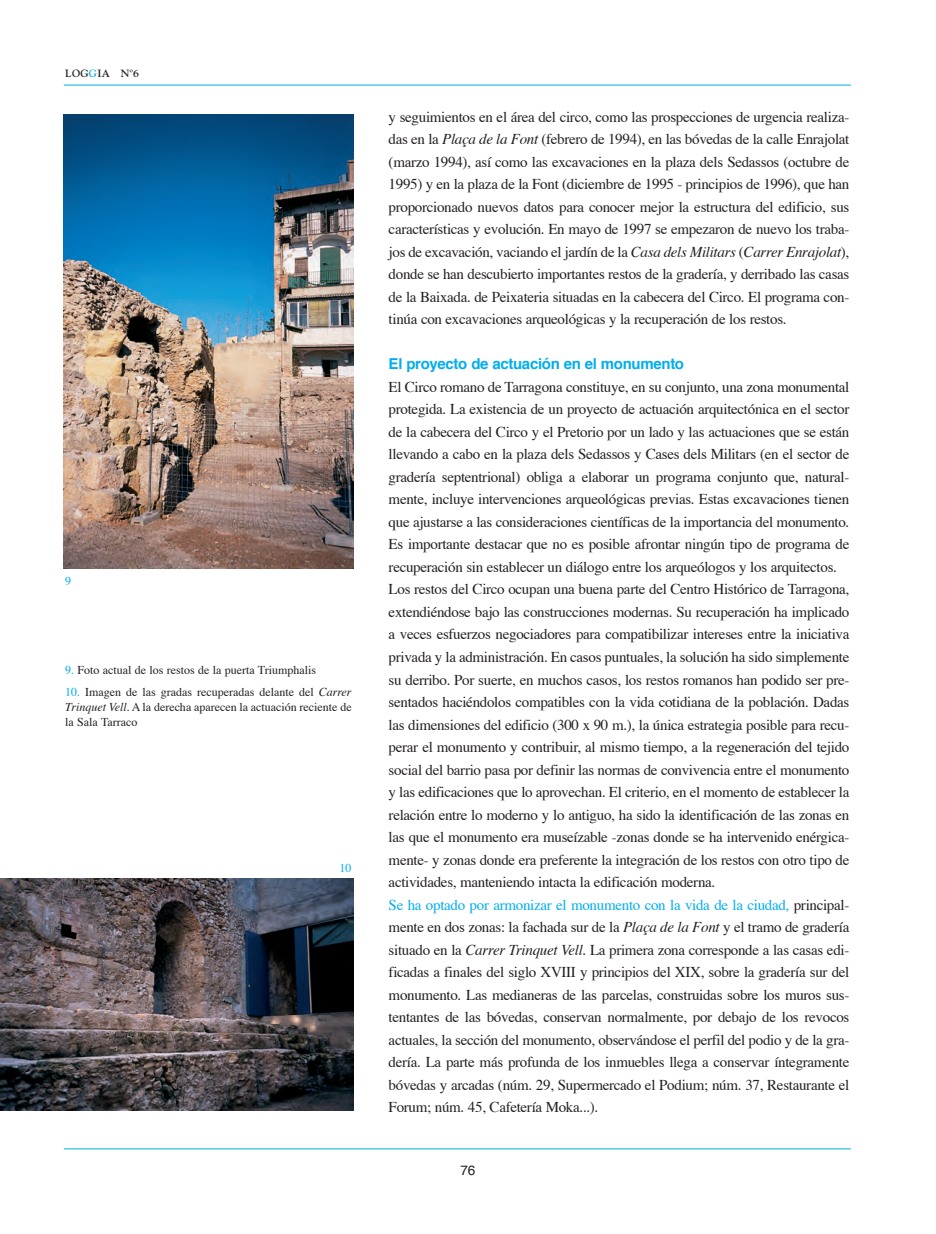
<style>
.page{position:relative;width:936px;height:1234px;background:#fff}
.page>*{position:absolute;margin:0;border:0;box-sizing:border-box;transform-origin:0 0}
.t1{font:15px/22.5px "Times";letter-spacing:-.02em;color:#231f20;text-align:justify}
.t2{font:700 15px "Helvetica";letter-spacing:-.02em;color:#00aeef}
.t3{font:13.5px "Helvetica";color:#231f20}
.t4{font:12px/15px "Times";color:#231f20;text-align:justify}
.t5{font:12px "Times";color:#00aeef}
.t6{font:700 10.5px "Goudy";letter-spacing:.03em;color:#231f20}
.s1{color:#00aeef}
.s2{font-style:italic}
</style>
<div class="page">
<hr style="left:64px;top:1148px;width:786px;height:1px;background:#00aeef">
<hr style="left:64px;top:85px;width:786px;height:1px;background:#00aeef">
<img style="left:64px;top:114px;width:289px;height:454px">
<img style="left:0;top:878px;width:353px;height:232px">
<p class="t6" style="left:65px;top:67px;width:75px">LOG<span class="s1">G</span>IA Nº6</p>
<p class="t5" style="left:65px;top:575px;width:7px">9</p>
<p class="t4" style="left:65px;top:663px;width:252px"><span class="s1">9.</span> Foto actual de los restos de la puerta Triumphalis</p>
<p class="t4" style="left:65px;top:685px;width:288px"><span class="s1">10.</span> Imagen de las gradas recuperadas delante del <span class="s2">Carrer Trinquet Vell</span>. A la derecha aparecen la actuación reciente de la Sala Tarraco</p>
<p class="t5" style="left:339px;top:863px;width:13px">10</p>
<p class="t1" style="left:388px;top:106px;width:462px">y seguimientos en el área del circo, como las prospecciones de urgencia realiza&shy;das en la <span class="s2">Plaça de la Font</span> (febrero de 1994), en las bóvedas de la calle Enrajolat (marzo 1994), así como las excavaciones en la plaza dels Sedassos (octubre de 1995) y en la plaza de la Font (diciembre de 1995 - principios de 1996), que han proporcionado nuevos datos para conocer mejor la estructura del edificio, sus características y evolución. En mayo de 1997 se empezaron de nuevo los traba&shy;jos de excavación, vaciando el jardín de la <span class="s2">Casa dels Militars</span> (<span class="s2">Carrer Enrajolat</span>), donde se han descubierto importantes restos de la gradería, y derribado las casas de la Baixada. de Peixateria situadas en la cabecera del Circo. El programa con&shy;tinúa con excavaciones arqueológicas y la recuperación de los restos.</p>
<p class="t2" style="left:388px;top:357px;width:297px">El proyecto de actuación en el monumento</p>
<p class="t1" style="left:388px;top:376px;width:462px;text-align:left">El Circo romano de Tarragona constituye, en su conjunto, una zona monumental protegida. La existencia de un proyecto de actuación arquitectónica en el sector de la cabecera del Circo y el Pretorio por un lado y las actuaciones que se están llevando a cabo en la plaza dels Sedassos y Cases dels Militars (en el sector de gradería septentrional) obliga a elaborar un programa conjunto que, natural&shy;mente, incluye intervenciones arqueológicas previas. Estas excavaciones tienen que ajustarse a las consideraciones científicas de la importancia del monumento.<br>Es importante destacar que no es posible afrontar ningún tipo de programa de recuperación sin establecer un diálogo entre los arqueólogos y los arquitectos.<br>Los restos del Circo ocupan una buena parte del Centro Histórico de Tarragona, extendiéndose bajo las construcciones modernas. Su recuperación ha implicado a veces esfuerzos negociadores para compatibilizar intereses entre la iniciativa privada y la administración. En casos puntuales, la solución ha sido simplemente su derribo. Por suerte, en muchos casos, los restos romanos han podido ser pre&shy;sentados haciéndolos compatibles con la vida cotidiana de la población. Dadas las dimensiones del edificio (300 x 90 m.), la única estrategia posible para recu&shy;perar el monumento y contribuir, al mismo tiempo, a la regeneración del tejido social del barrio pasa por definir las normas de convivencia entre el monumento y las edificaciones que lo aprovechan. El criterio, en el momento de establecer la relación entre lo moderno y lo antiguo, ha sido la identificación de las zonas en las que el monumento era museízable -zonas donde se ha intervenido enérgica&shy;mente- y zonas donde era preferente la integración de los restos con otro tipo de actividades, manteniendo intacta la edificación moderna.<br><span class="s1">Se ha optado por armonizar el monumento con la vida de la ciudad,</span> principal&shy;mente en dos zonas: la fachada sur de la <span class="s2">Plaça de la Font</span> y el tramo de gradería situado en la <span class="s2">Carrer Trinquet Vell</span>. La primera zona corresponde a las casas edi&shy;ficadas a finales del siglo XVIII y principios del XIX, sobre la gradería sur del monumento. Las medianeras de las parcelas, construidas sobre los muros sus&shy;tentantes de las bóvedas, conservan normalmente, por debajo de los revocos actuales, la sección del monumento, observándose el perfil del podio y de la gra&shy;dería. La parte más profunda de los inmuebles llega a conservar íntegramente bóvedas y arcadas (núm. 29, Supermercado el Podium; núm. 37, Restaurante el Forum; núm. 45, Cafetería Moka...).</p>
<p class="t3" style="left:460px;top:1163px;width:17px">76</p>
</div>
